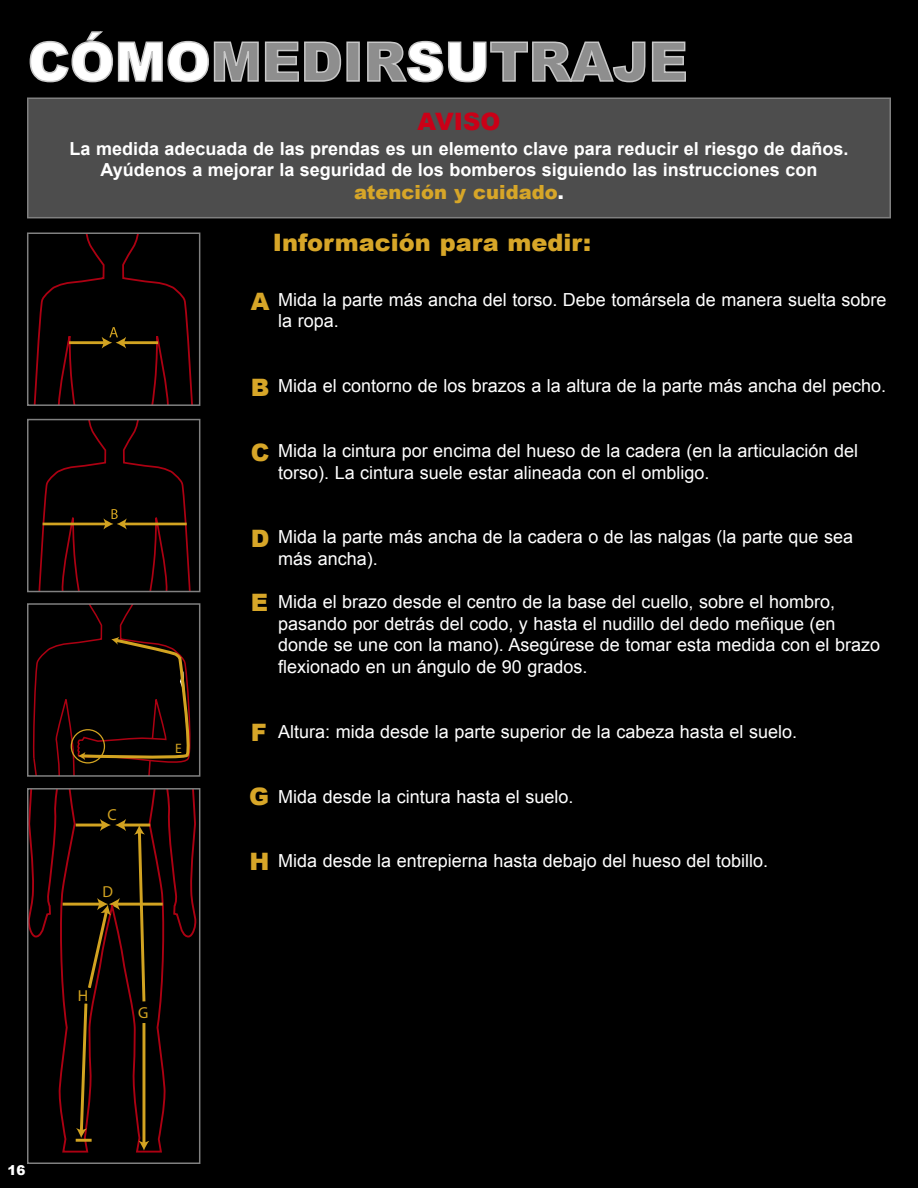
<style>
.page{position:relative;width:918px;height:1188px;background:#000}
.page>*{position:absolute;margin:0;border:0;box-sizing:border-box;transform-origin:0 0}
.t1{font:900 24px "Arial";color:#d7a628}
.t2{font:900 24px "Arial";color:#ca0017}
.t3{font:900 19.5px "Arial";color:#d7a628}
.t4{font:18px/21.6px "Arial";color:#fff}
.t5{font:700 18px/21.6px "Arial";color:#fff;text-align:center}
.t6{font:15.9px "Helvetica Bold+LRLTQX";color:#d2a321}
.t7{font:13.65px "Helvetica+TOOQSM";color:#d2a321}
.t8{font:900 13.5px "Arial";color:#fff}
.s1{font-size:18px;color:#fff}
</style>
<div class="page">
<svg style="left:30px;top:31px;width:312px;height:51px"></svg>
<div style="left:347px;top:42px;width:12px;height:39px;background:#8e8e8e"></div>
<div style="left:346px;top:42px;width:14px;height:40px;border:2px solid #c8c8c8"></div>
<svg style="left:367px;top:40px;width:319px;height:42px"></svg>
<div style="left:28px;top:99px;width:862px;height:118px;background:#4d4d4d"></div>
<div style="left:27px;top:97px;width:864px;height:121px;border:2px solid #808080"></div>
<svg style="left:34px;top:235px;width:159px;height:168px"></svg>
<div style="left:27px;top:232px;width:173px;height:174px;border:2px solid #808080"></div>
<svg style="left:39px;top:422px;width:152px;height:167px"></svg>
<div style="left:27px;top:419px;width:173px;height:173px;border:2px solid #808080"></div>
<svg style="left:33px;top:606px;width:158px;height:168px"></svg>
<div style="left:71px;top:729px;width:34px;height:35px;border:1px solid #d2a321;border-radius:50%"></div>
<div style="left:27px;top:603px;width:173px;height:174px;border:2px solid #808080"></div>
<svg style="left:30px;top:791px;width:167px;height:362px"></svg>
<svg style="left:134px;top:827px;width:13px;height:177px"></svg>
<hr style="left:142px;top:1023px;width:3px;height:121px;background:#d2a321">
<svg style="left:139px;top:1141px;width:10px;height:10px"></svg>
<svg style="left:76px;top:1001px;width:13px;height:137px"></svg>
<hr style="left:76px;top:1139px;width:16px;height:3px;background:#d2a321">
<hr style="left:76px;top:824px;width:29px;height:3px;background:#d2a321">
<svg style="left:100px;top:819px;width:26px;height:12px"></svg>
<hr style="left:121px;top:824px;width:29px;height:3px;background:#d2a321">
<hr style="left:63px;top:903px;width:37px;height:3px;background:#d2a321">
<hr style="left:117px;top:903px;width:46px;height:3px;background:#d2a321">
<svg style="left:86px;top:898px;width:34px;height:93px"></svg>
<div style="left:27px;top:788px;width:173px;height:376px;border:2px solid #808080"></div>
<h1 class="t2" style="left:418px;top:104px;width:84px">AVISO</h1>
<p class="t5" style="left:70px;top:138px;width:780px">La medida adecuada de las prendas es un elemento clave para reducir el riesgo de daños.<br>Ayúdenos a mejorar la seguridad de los bomberos siguiendo las instrucciones con</p>
<p class="t3" style="left:354px;top:177px;width:211px">atención y cuidado<span class="s1">.</span></p>
<h1 class="t1" style="left:273px;top:225px;width:320px">Información para medir:</h1>
<p class="t6" style="left:108px;top:809px;width:11px">C</p>
<p class="t6" style="left:102px;top:885px;width:12px">D</p>
<p class="t7" style="left:175px;top:743px;width:8px">E</p>
<p class="t6" style="left:78px;top:990px;width:12px">H</p>
<p class="t6" style="left:138px;top:1007px;width:12px">G</p>
<h1 class="t1" style="left:251px;top:283px;width:20px">A</h1>
<p class="t4" style="left:278px;top:289px;width:610px">Mida la parte más ancha del torso. Debe tomársela de manera suelta sobre la ropa.</p>
<h1 class="t1" style="left:251px;top:369px;width:20px">B</h1>
<p class="t4" style="left:278px;top:375px;width:609px">Mida el contorno de los brazos a la altura de la parte más ancha del pecho.</p>
<h1 class="t1" style="left:251px;top:435px;width:20px">C</h1>
<p class="t4" style="left:278px;top:440px;width:581px">Mida la cintura por encima del hueso de la cadera (en la articulación del torso). La cintura suele estar alineada con el ombligo.</p>
<h1 class="t1" style="left:251px;top:520px;width:20px">D</h1>
<h1 class="t1" style="left:251px;top:585px;width:19px">E</h1>
<p class="t4" style="left:278px;top:526px;width:576px">Mida la parte más ancha de la cadera o de las nalgas (la parte que sea más ancha).</p>
<p class="t4" style="left:278px;top:591px;width:603px">Mida el brazo desde el centro de la base del cuello, sobre el hombro, pasando por detrás del codo, y hasta el nudillo del dedo meñique (en donde se une con la mano). Asegúrese de tomar esta medida con el brazo flexionado en un ángulo de 90 grados.</p>
<h1 class="t1" style="left:251px;top:715px;width:18px">F</h1>
<p class="t4" style="left:278px;top:721px;width:520px">Altura: mida desde la parte superior de la cabeza hasta el suelo.</p>
<h1 class="t1" style="left:249px;top:779px;width:21px">G</h1>
<p class="t4" style="left:278px;top:786px;width:297px">Mida desde la cintura hasta el suelo.</p>
<h1 class="t1" style="left:250px;top:844px;width:21px">H</h1>
<p class="t4" style="left:278px;top:850px;width:491px">Mida desde la entrepierna hasta debajo del hueso del tobillo.</p>
<p class="t8" style="left:7px;top:1160px;width:20px">16</p>
</div>
